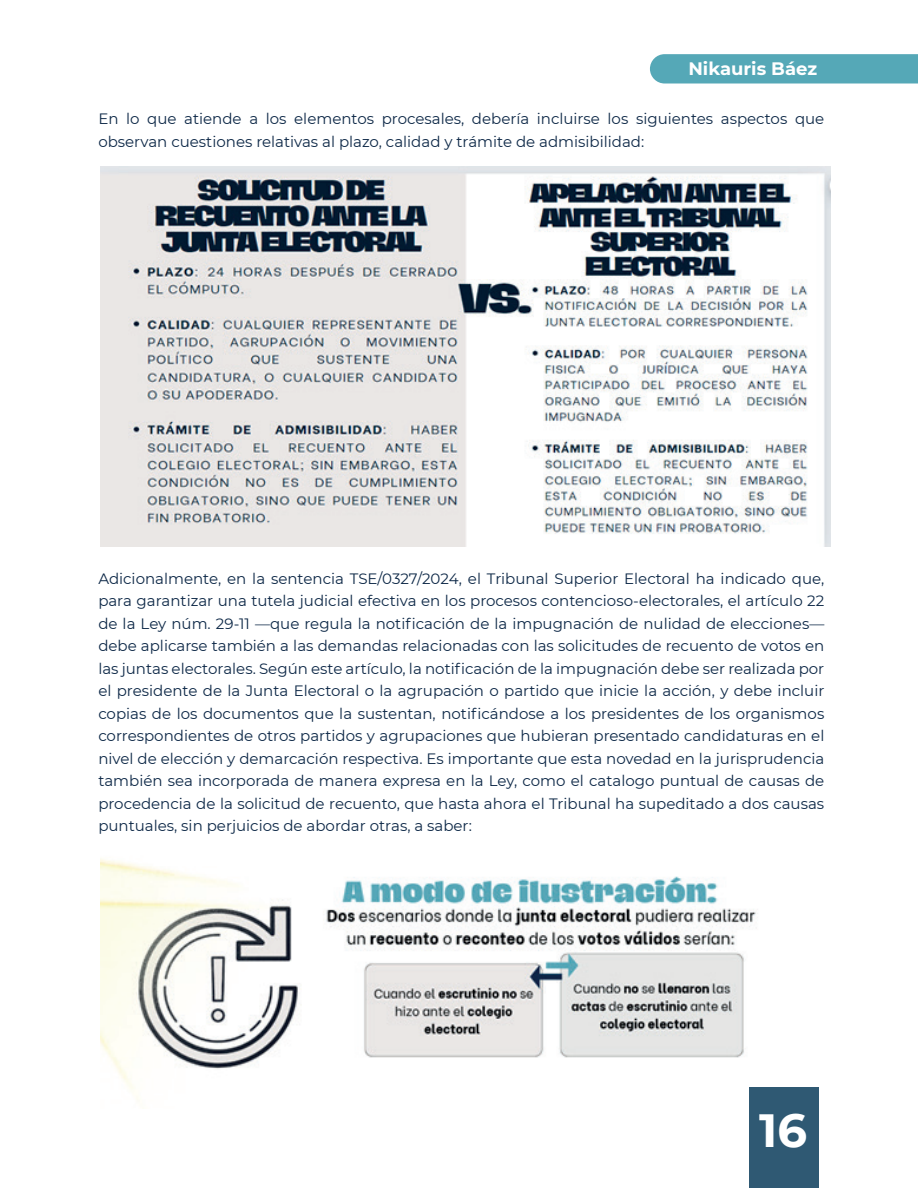
<style>
.page{position:relative;width:918px;height:1188px;background:#fff}
.page>*{position:absolute;margin:0;border:0;box-sizing:border-box;transform-origin:0 0}
.t1{font:700 46.5px "Montserrat";color:#fff}
.t2{font:700 18px "Montserrat";color:#fff}
.t3{font:15px/22.5px "Montserrat";color:#0d2847}
</style>
<div class="page">
<img style="left:101px;top:858px;width:688px;height:251px">
<svg style="left:650px;top:54px;width:268px;height:30px;background:#5aaab9"></svg>
<div style="left:750px;top:1088px;width:69px;height:100px;background:#2f5973"></div>
<img style="left:101px;top:166px;width:730px;height:380px">
<p class="t2" style="left:688px;top:56px;width:130px">Nikauris Báez</p>
<p class="t3" style="left:98px;top:107px;width:727px">En lo que atiende a los elementos procesales, debería incluirse los siguientes aspectos que observan cuestiones relativas al plazo, calidad y trámite de admisibilidad:</p>
<p class="t3" style="left:98px;top:566px;width:728px;text-align:justify">Adicionalmente, en la sentencia TSE/0327/2024, el Tribunal Superior Electoral ha indicado que, para garantizar una tutela judicial efectiva en los procesos contencioso-electorales, el artículo 22 de la Ley núm. 29-11 —que regula la notificación de la impugnación de nulidad de elecciones— debe aplicarse también a las demandas relacionadas con las solicitudes de recuento de votos en las juntas electorales. Según este artículo, la notificación de la impugnación debe ser realizada por el presidente de la Junta Electoral o la agrupación o partido que inicie la acción, y debe incluir copias de los documentos que la sustentan, notificándose a los presidentes de los organismos correspondientes de otros partidos y agrupaciones que hubieran presentado candidaturas en el nivel de elección y demarcación respectiva. Es importante que esta novedad en la jurisprudencia también sea incorporada de manera expresa en la Ley, como el catalogo puntual de causas de procedencia de la solicitud de recuento, que hasta ahora el Tribunal ha supeditado a dos causas puntuales, sin perjuicios de abordar otras, a saber:</p>
<h1 class="t1" style="left:759px;top:1097px;width:49px">16</h1>
</div>
